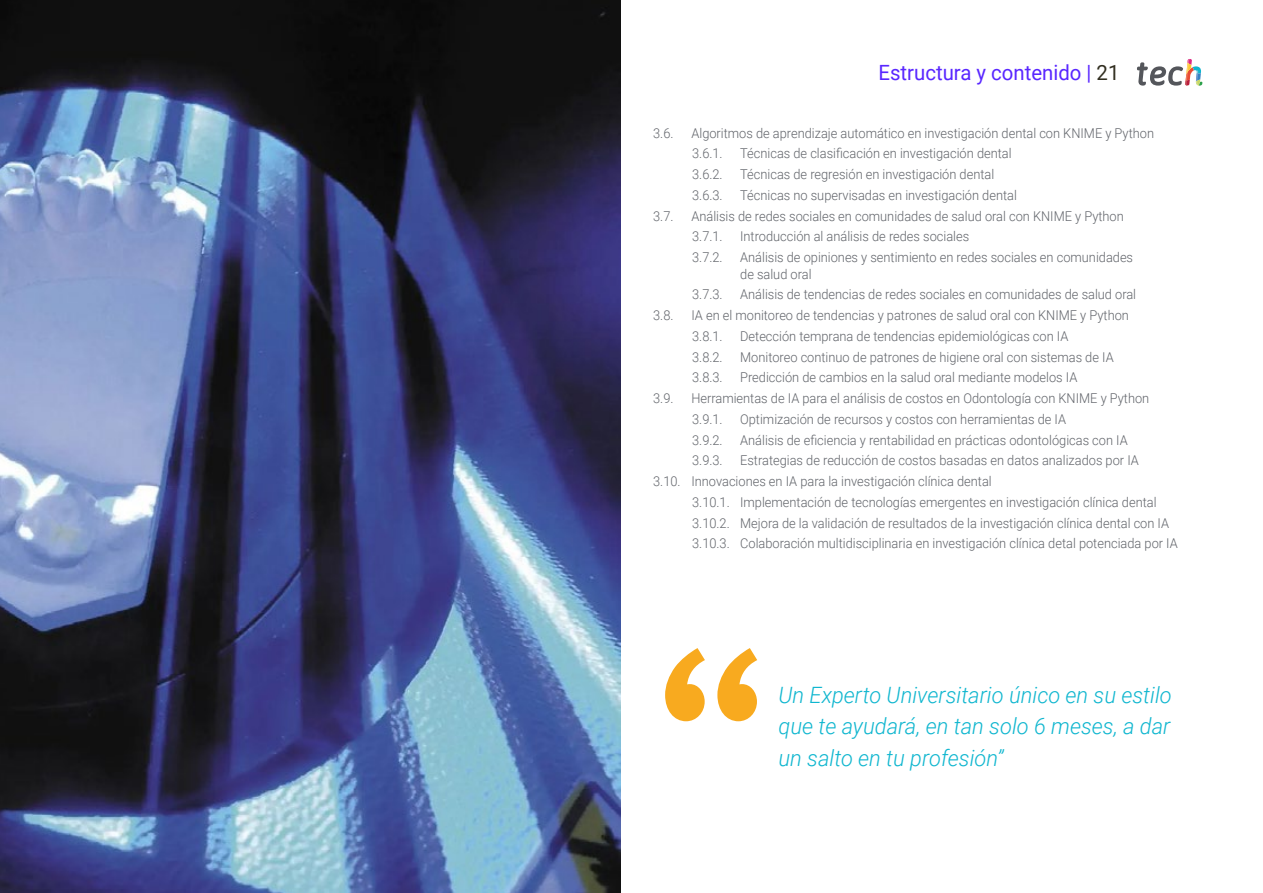
<style>
.page{position:relative;width:1263px;height:893px;background:#fff}
.page>*{position:absolute;margin:0;border:0;box-sizing:border-box;transform-origin:0 0}
.t1{font:italic 300 22.5px/31.5px "Roboto";color:#0fb6cf;text-align:justify}
.t2{font:21px "Roboto";color:#5927ff}
.t3{font:300 13.5px/20.7px "Roboto";color:#61646a;scale:.95 1}
.s1{color:#312e20}
</style>
<div class="page">
<img style="left:0;top:0;width:621px;height:893px">
<svg style="left:665px;top:648px;width:92px;height:73px"></svg>
<svg style="left:1137px;top:59px;width:65px;height:27px"></svg>
<h2 class="t2" style="left:878px;top:57px;width:242px">Estructura y contenido | <span class="s1">21</span></h2>
<p class="t3" style="left:653px;top:122px;width:23px">3.6.</p>
<p class="t3" style="left:691px;top:122px;width:488px">Algoritmos de aprendizaje automático en investigación dental con KNIME y Python<br>3.6.1.</p>
<p class="t3" style="left:740px;top:143px;width:287px">Técnicas de clasificación en investigación dental</p>
<p class="t3" style="left:692px;top:164px;width:34px">3.6.2.</p>
<p class="t3" style="left:740px;top:164px;width:269px">Técnicas de regresión en investigación dental</p>
<p class="t3" style="left:692px;top:184px;width:34px">3.6.3.</p>
<p class="t3" style="left:740px;top:184px;width:293px">Técnicas no supervisadas en investigación dental</p>
<p class="t3" style="left:653px;top:205px;width:23px">3.7.</p>
<p class="t3" style="left:691px;top:205px;width:457px">Análisis de redes sociales en comunidades de salud oral con KNIME y Python<br>3.7.1.</p>
<p class="t3" style="left:740px;top:226px;width:243px">Introducción al análisis de redes sociales</p>
<p class="t3" style="left:692px;top:247px;width:34px">3.7.2.</p>
<p class="t3" style="left:740px;top:249px;width:415px;line-height:16.5px">Análisis de opiniones y sentimiento en redes sociales en comunidades de salud oral</p>
<p class="t3" style="left:692px;top:284px;width:34px">3.7.3.</p>
<p class="t3" style="left:740px;top:284px;width:418px">Análisis de tendencias de redes sociales en comunidades de salud oral</p>
<p class="t3" style="left:653px;top:305px;width:23px">3.8.</p>
<p class="t3" style="left:691px;top:305px;width:462px">IA en el monitoreo de tendencias y patrones de salud oral con KNIME y Python<br>3.8.1.</p>
<p class="t3" style="left:740px;top:325px;width:347px">Detección temprana de tendencias epidemiológicas con IA</p>
<p class="t3" style="left:692px;top:346px;width:34px">3.8.2.</p>
<p class="t3" style="left:740px;top:346px;width:395px">Monitoreo continuo de patrones de higiene oral con sistemas de IA</p>
<p class="t3" style="left:692px;top:367px;width:34px">3.8.3.</p>
<p class="t3" style="left:740px;top:367px;width:356px">Predicción de cambios en la salud oral mediante modelos IA</p>
<p class="t3" style="left:653px;top:388px;width:23px">3.9.</p>
<p class="t3" style="left:691px;top:388px;width:483px">Herramientas de IA para el análisis de costos en Odontología con KNIME y Python<br>3.9.1.</p>
<p class="t3" style="left:740px;top:408px;width:345px">Optimización de recursos y costos con herramientas de IA</p>
<p class="t3" style="left:692px;top:429px;width:34px">3.9.2.</p>
<p class="t3" style="left:740px;top:429px;width:409px">Análisis de eficiencia y rentabilidad en prácticas odontológicas con IA</p>
<p class="t3" style="left:692px;top:450px;width:34px">3.9.3.</p>
<p class="t3" style="left:653px;top:450px;width:513px;text-indent:87px">Estrategias de reducción de costos basadas en datos analizados por IA<br>3.10. Innovaciones en IA para la investigación clínica dental</p>
<p class="t3" style="left:692px;top:491px;width:513px">3.10.1. Implementación de tecnologías emergentes en investigación clínica dental<br>3.10.2. Mejora de la validación de resultados de la investigación clínica dental con IA<br>3.10.3. Colaboración multidisciplinaria en investigación clínica detal potenciada por IA</p>
<h1 class="t1" style="left:778px;top:678px;width:395px">Un Experto Universitario único en su estilo que te ayudará, en tan solo 6 meses, a dar un salto en tu profesión”</h1>
</div>
